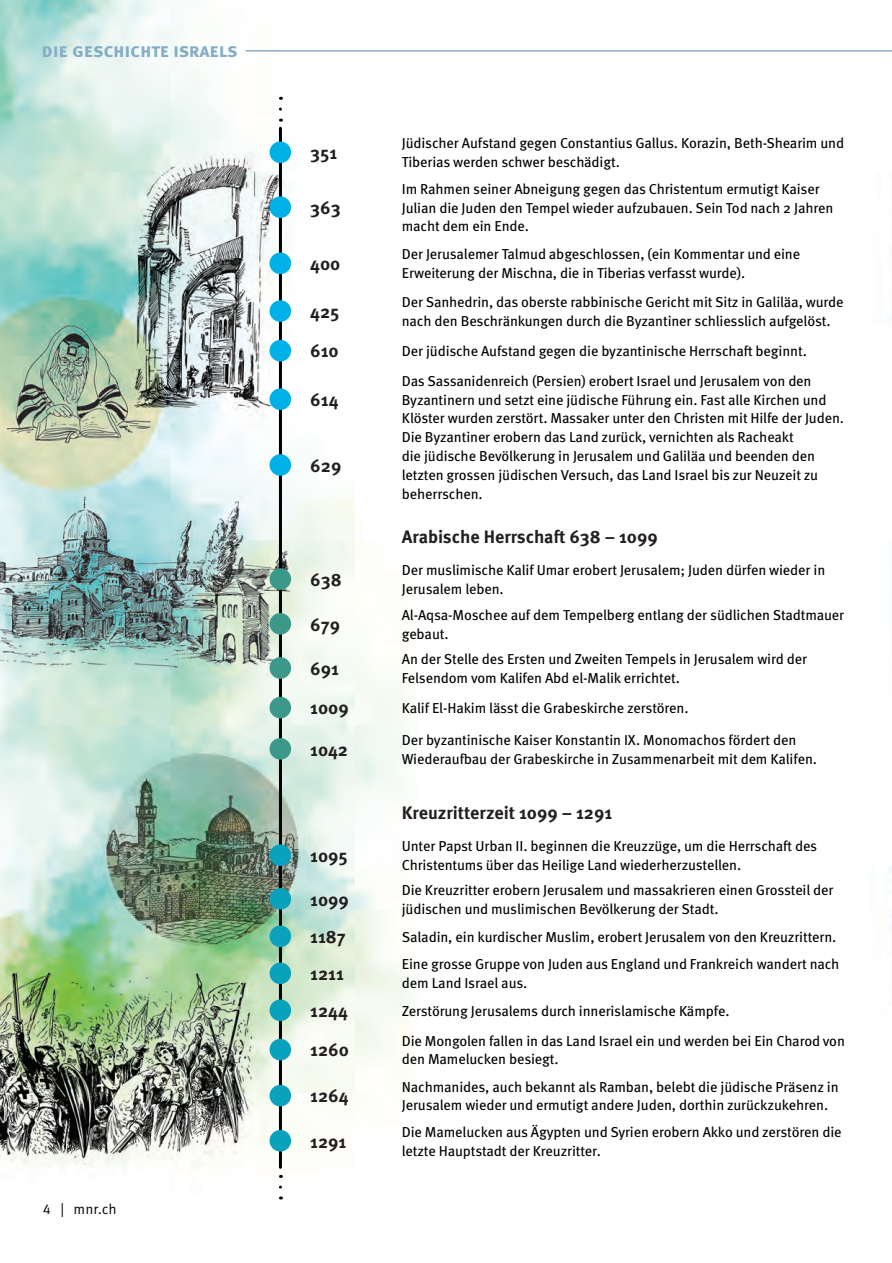
<style>
.page{position:relative;width:892px;height:1263px;background:#fff}
.page>*{position:absolute;margin:0;border:0;box-sizing:border-box;transform-origin:0 0}
.t1{font:700 19.5px "Meta OT";letter-spacing:-.015em;color:#85aec5}
.t2{font:700 18px "Meta OT";color:#231f20}
.t3{font:14.4px/18.8px "Meta OT";letter-spacing:-.01em;color:#000}
.t4{font:14.4px "Meta Correspondence OT";color:#000}
</style>
<div class="page">
<img style="left:0;top:0;width:892px;height:1200px">
<hr style="left:279px;top:128px;width:3px;height:1039px;background:#000">
<svg style="left:279px;top:97px;width:3px;height:12px"></svg>
<svg style="left:279px;top:1174px;width:3px;height:12px"></svg>
<hr style="left:246px;top:50px;width:646px;height:2px;background:#85aec5">
<div style="left:269px;top:141px;width:22px;height:22px;background:#00b1e8;border-radius:50%"></div>
<div style="left:269px;top:196px;width:22px;height:22px;background:#00b1e8;border-radius:50%"></div>
<div style="left:269px;top:252px;width:22px;height:22px;background:#00b1e8;border-radius:50%"></div>
<div style="left:269px;top:300px;width:22px;height:22px;background:#00b1e8;border-radius:50%"></div>
<div style="left:269px;top:340px;width:22px;height:21px;background:#00b1e8;border-radius:50%"></div>
<div style="left:269px;top:388px;width:22px;height:22px;background:#00b1e8;border-radius:50%"></div>
<div style="left:269px;top:454px;width:22px;height:21px;background:#00b1e8;border-radius:50%"></div>
<div style="left:269px;top:568px;width:22px;height:21px;background:#3c9989;border-radius:50%"></div>
<div style="left:269px;top:613px;width:22px;height:21px;background:#3c9989;border-radius:50%"></div>
<div style="left:269px;top:657px;width:22px;height:21px;background:#3c9989;border-radius:50%"></div>
<div style="left:269px;top:696px;width:22px;height:22px;background:#3c9989;border-radius:50%"></div>
<div style="left:269px;top:738px;width:22px;height:21px;background:#3c9989;border-radius:50%"></div>
<div style="left:269px;top:844px;width:22px;height:21px;background:#09a1bc;border-radius:50%"></div>
<div style="left:269px;top:887px;width:22px;height:22px;background:#09a1bc;border-radius:50%"></div>
<div style="left:269px;top:925px;width:22px;height:21px;background:#09a1bc;border-radius:50%"></div>
<div style="left:269px;top:962px;width:22px;height:21px;background:#09a1bc;border-radius:50%"></div>
<div style="left:269px;top:999px;width:22px;height:21px;background:#09a1bc;border-radius:50%"></div>
<div style="left:269px;top:1038px;width:22px;height:22px;background:#09a1bc;border-radius:50%"></div>
<div style="left:269px;top:1084px;width:22px;height:22px;background:#09a1bc;border-radius:50%"></div>
<div style="left:269px;top:1129px;width:22px;height:22px;background:#09a1bc;border-radius:50%"></div>
<h1 class="t1" style="left:42px;top:38px;width:198px">Die Geschichte israels</h1>
<p class="t4" style="left:43px;top:1200px;width:76px">4 | mnr.ch</p>
<p class="t2" style="left:310px;top:141px;width:28px">351</p>
<p class="t3" style="left:402px;top:134px;width:444px">Jüdischer Aufstand gegen Constantius Gallus. Korazin, Beth-Shearim und<br>Tiberias werden schwer beschädigt.</p>
<p class="t2" style="left:310px;top:196px;width:32px">363</p>
<p class="t3" style="left:402px;top:180px;width:433px">Im Rahmen seiner Abneigung gegen das Christentum ermutigt Kaiser<br>Julian die Juden den Tempel wieder aufzubauen. Sein Tod nach 2 Jahren macht dem ein Ende.</p>
<p class="t2" style="left:310px;top:252px;width:32px">400</p>
<p class="t3" style="left:402px;top:245px;width:400px">Der Jerusalemer Talmud abgeschlossen, (ein Kommentar und eine<br>Erweiterung der Mischna, die in Tiberias verfasst wurde).</p>
<p class="t2" style="left:310px;top:300px;width:31px">425</p>
<p class="t3" style="left:402px;top:293px;width:443px">Der Sanhedrin, das oberste rabbinische Gericht mit Sitz in Galiläa, wurde nach den Beschränkungen durch die Byzantiner schliesslich aufgelöst.</p>
<p class="t2" style="left:310px;top:340px;width:30px">610</p>
<p class="t3" style="left:402px;top:342px;width:406px">Der jüdische Aufstand gegen die byzantinische Herrschaft beginnt.</p>
<p class="t2" style="left:310px;top:388px;width:30px">614</p>
<p class="t3" style="left:402px;top:371px;width:444px">Das Sassanidenreich (Persien) erobert Israel und Jerusalem von den<br>Byzantinern und setzt eine jüdische Führung ein. Fast alle Kirchen und<br>Klöster wurden zerstört. Massaker unter den Christen mit Hilfe der Juden.</p>
<p class="t2" style="left:310px;top:454px;width:32px">629</p>
<p class="t3" style="left:402px;top:428px;width:418px">Die Byzantiner erobern das Land zurück, vernichten als Racheakt<br>die jüdische Bevölkerung in Jerusalem und Galiläa und beenden den letzten grossen jüdischen Versuch, das Land Israel bis zur Neuzeit zu beherrschen.</p>
<p class="t2" style="left:402px;top:525px;width:257px">Arabische Herrschaft 638 – 1099</p>
<p class="t2" style="left:310px;top:568px;width:33px">638</p>
<p class="t3" style="left:402px;top:560px;width:425px">Der muslimische Kalif Umar erobert Jerusalem; Juden dürfen wieder in<br>Jerusalem leben.</p>
<p class="t2" style="left:310px;top:613px;width:31px">679</p>
<p class="t3" style="left:402px;top:605px;width:444px">Al-Aqsa-Moschee auf dem Tempelberg entlang der südlichen Stadtmauer gebaut.</p>
<p class="t2" style="left:310px;top:657px;width:30px">691</p>
<p class="t3" style="left:402px;top:649px;width:407px">An der Stelle des Ersten und Zweiten Tempels in Jerusalem wird der<br>Felsendom vom Kalifen Abd el-Malik errichtet.</p>
<p class="t2" style="left:310px;top:696px;width:40px">1009</p>
<p class="t3" style="left:402px;top:698px;width:288px">Kalif El-Hakim lässt die Grabeskirche zerstören.</p>
<p class="t2" style="left:310px;top:737px;width:39px">1042</p>
<p class="t3" style="left:402px;top:730px;width:417px">Der byzantinische Kaiser Konstantin IX. Monomachos fördert den<br>Wiederaufbau der Grabeskirche in Zusammenarbeit mit dem Kalifen.</p>
<p class="t2" style="left:402px;top:801px;width:212px">Kreuzritterzeit 1099 – 1291</p>
<p class="t2" style="left:310px;top:844px;width:39px">1095</p>
<p class="t3" style="left:402px;top:836px;width:417px">Unter Papst Urban II. beginnen die Kreuzzüge, um die Herrschaft des<br>Christentums über das Heilige Land wiederherzustellen.</p>
<p class="t2" style="left:310px;top:887px;width:40px">1099</p>
<p class="t3" style="left:402px;top:880px;width:433px">Die Kreuzritter erobern Jerusalem und massakrieren einen Grossteil der jüdischen und muslimischen Bevölkerung der Stadt.</p>
<p class="t2" style="left:310px;top:925px;width:37px">1187</p>
<p class="t3" style="left:402px;top:927px;width:436px">Saladin, ein kurdischer Muslim, erobert Jerusalem von den Kreuzrittern.</p>
<p class="t2" style="left:310px;top:962px;width:35px">1211</p>
<p class="t3" style="left:402px;top:955px;width:439px">Eine grosse Gruppe von Juden aus England und Frankreich wandert nach dem Land Israel aus.</p>
<p class="t2" style="left:310px;top:999px;width:39px">1244</p>
<p class="t3" style="left:402px;top:1001px;width:329px">Zerstörung Jerusalems durch innerislamische Kämpfe.</p>
<p class="t2" style="left:310px;top:1038px;width:40px">1260</p>
<p class="t3" style="left:402px;top:1031px;width:444px">Die Mongolen fallen in das Land Israel ein und werden bei Ein Charod von den Mamelucken besiegt.</p>
<p class="t2" style="left:310px;top:1084px;width:40px">1264</p>
<p class="t3" style="left:402px;top:1077px;width:438px">Nachmanides, auch bekannt als Ramban, belebt die jüdische Präsenz in<br>Jerusalem wieder und ermutigt andere Juden, dorthin zurückzukehren.</p>
<p class="t2" style="left:310px;top:1129px;width:38px">1291</p>
<p class="t3" style="left:402px;top:1122px;width:441px">Die Mamelucken aus Ägypten und Syrien erobern Akko und zerstören die letzte Hauptstadt der Kreuzritter.</p>
</div>
